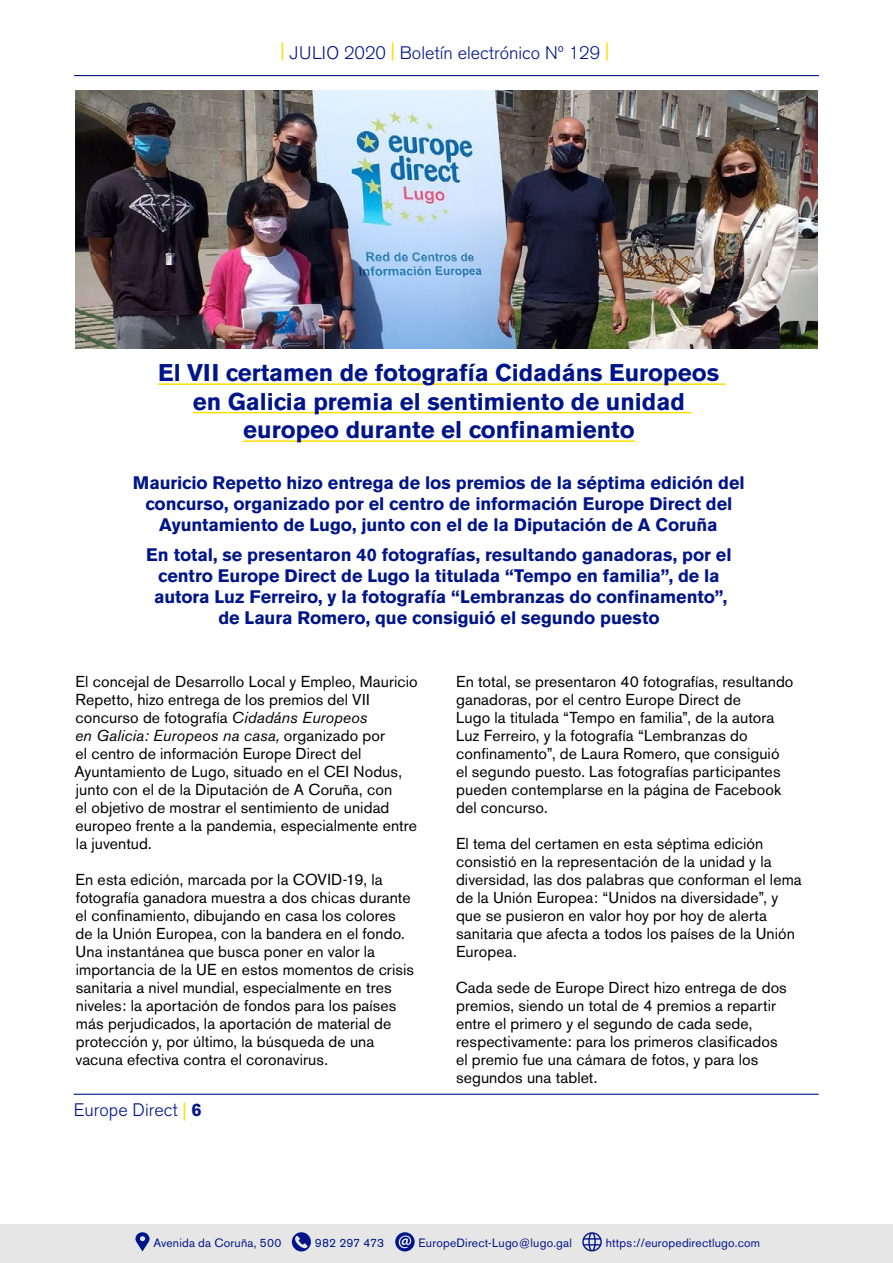
<style>
.page{position:relative;width:893px;height:1263px;background:#fff}
.page>*{position:absolute;margin:0;border:0;box-sizing:border-box;transform-origin:0 0}
.t1{font:700 24px/28.5px "Akzidenz Grotesk BE";color:#001589;text-align:center}
.t2{font:700 18px/21px "Akzidenz Grotesk BE";letter-spacing:-.005em;color:#001589;text-align:center}
.t3{font:300 18px "Akzidenz Grotesk BE";color:#001589}
.t4{font:15.75px/18px "Akzidenz Grotesk BE";letter-spacing:.005em;color:#000}
.t5{font:12px "Akzidenz Grotesk BE";letter-spacing:.015em;color:#001589}
.s1{font-style:italic}
.s2{font-weight:400;color:#fd0}
.s3{font-weight:700}
</style>
<div class="page">
<hr style="left:74px;top:1094px;width:745px;height:1px;background:#001589">
<hr style="left:74px;top:75px;width:745px;height:1px;background:#001589">
<div style="left:0;top:1224px;width:893px;height:39px;background:#e6e6e6"></div>
<svg style="left:135px;top:1232px;width:15px;height:19px"></svg>
<svg style="left:292px;top:1232px;width:19px;height:19px"></svg>
<svg style="left:295px;top:1236px;width:13px;height:12px"></svg>
<svg style="left:395px;top:1232px;width:20px;height:19px"></svg>
<svg style="left:399px;top:1235px;width:12px;height:13px"></svg>
<svg style="left:582px;top:1232px;width:20px;height:19px"></svg>
<hr style="left:158px;top:383px;width:568px;height:2px;background:#fd0">
<hr style="left:193px;top:412px;width:498px;height:1px;background:#fd0">
<hr style="left:243px;top:440px;width:392px;height:2px;background:#fd0">
<img style="left:75px;top:90px;width:743px;height:258px">
<p class="t3" style="left:280px;top:43px;width:330px"><sup>|</sup> JULIO 2020 <sup>|</sup> Boletín electrónico Nº 129 <sup>|</sup></p>
<h1 class="t1" style="left:158px;top:359px;width:563px">El VII certamen de fotografía Cidadáns Europeos en Galicia premia el sentimiento de unidad europeo durante el confinamiento</h1>
<p class="t2" style="left:133px;top:473px;width:613px">Mauricio Repetto hizo entrega de los premios de la séptima edición del concurso, organizado por el centro de información Europe Direct del<br>Ayuntamiento de Lugo, junto con el de la Diputación de A Coruña</p>
<p class="t2" style="left:146px;top:545px;width:587px">En total, se presentaron 40 fotografías, resultando ganadoras, por el centro Europe Direct de Lugo la titulada “Tempo en familia”, de la autora Luz Ferreiro, y la fotografía “Lembranzas do confinamento”, de Laura Romero, que consiguió el segundo puesto</p>
<p class="t4" style="left:74px;top:673px;width:345px">El concejal de Desarrollo Local y Empleo, Mauricio Repetto, hizo entrega de los premios del VII concurso de fotografía <span class="s1">Cidadáns Europeos<br>en Galicia: Europeos na casa,</span> organizado por<br>el centro de información Europe Direct del Ayuntamiento de Lugo, situado en el CEI Nodus, junto con el de la Diputación de A Coruña, con<br>el objetivo de mostrar el sentimiento de unidad europeo frente a la pandemia, especialmente entre la juventud.</p>
<p class="t4" style="left:75px;top:871px;width:340px">En esta edición, marcada por la COVID-19, la fotografía ganadora muestra a dos chicas durante el confinamiento, dibujando en casa los colores de la Unión Europea, con la bandera en el fondo.<br>Una instantánea que busca poner en valor la importancia de la UE en estos momentos de crisis sanitaria a nivel mundial, especialmente en tres niveles: la aportación de fondos para los países más perjudicados, la aportación de material de protección y, por último, la búsqueda de una vacuna efectiva contra el coronavirus.</p>
<p class="t3" style="left:74px;top:1100px;width:129px">Europe Direct <span class="s2">|</span> <span class="s3">6</span></p>
<p class="t4" style="left:456px;top:673px;width:339px">En total, se presentaron 40 fotografías, resultando ganadoras, por el centro Europe Direct de<br>Lugo la titulada “Tempo en familia”, de la autora Luz Ferreiro, y la fotografía “Lembranzas do confinamento”, de Laura Romero, que consiguió el segundo puesto. Las fotografías participantes pueden contemplarse en la página de Facebook del concurso.</p>
<p class="t4" style="left:456px;top:835px;width:347px">El tema del certamen en esta séptima edición consistió en la representación de la unidad y la diversidad, las dos palabras que conforman el lema de la Unión Europea: “Unidos na diversidade”, y que se pusieron en valor hoy por hoy de alerta sanitaria que afecta a todos los países de la Unión Europea.</p>
<p class="t4" style="left:456px;top:979px;width:333px">Cada sede de Europe Direct hizo entrega de dos premios, siendo un total de 4 premios a repartir entre el primero y el segundo de cada sede, respectivamente: para los primeros clasificados el premio fue una cámara de fotos, y para los segundos una tablet.</p>
<p class="t5" style="left:153px;top:1236px;width:129px">Avenida da Coruña, 500</p>
<p class="t5" style="left:315px;top:1236px;width:71px">982 297 473</p>
<p class="t5" style="left:419px;top:1236px;width:155px">EuropeDirect-Lugo@lugo.gal</p>
<p class="t5" style="left:606px;top:1236px;width:156px">https://europedirectlugo.com</p>
</div>
